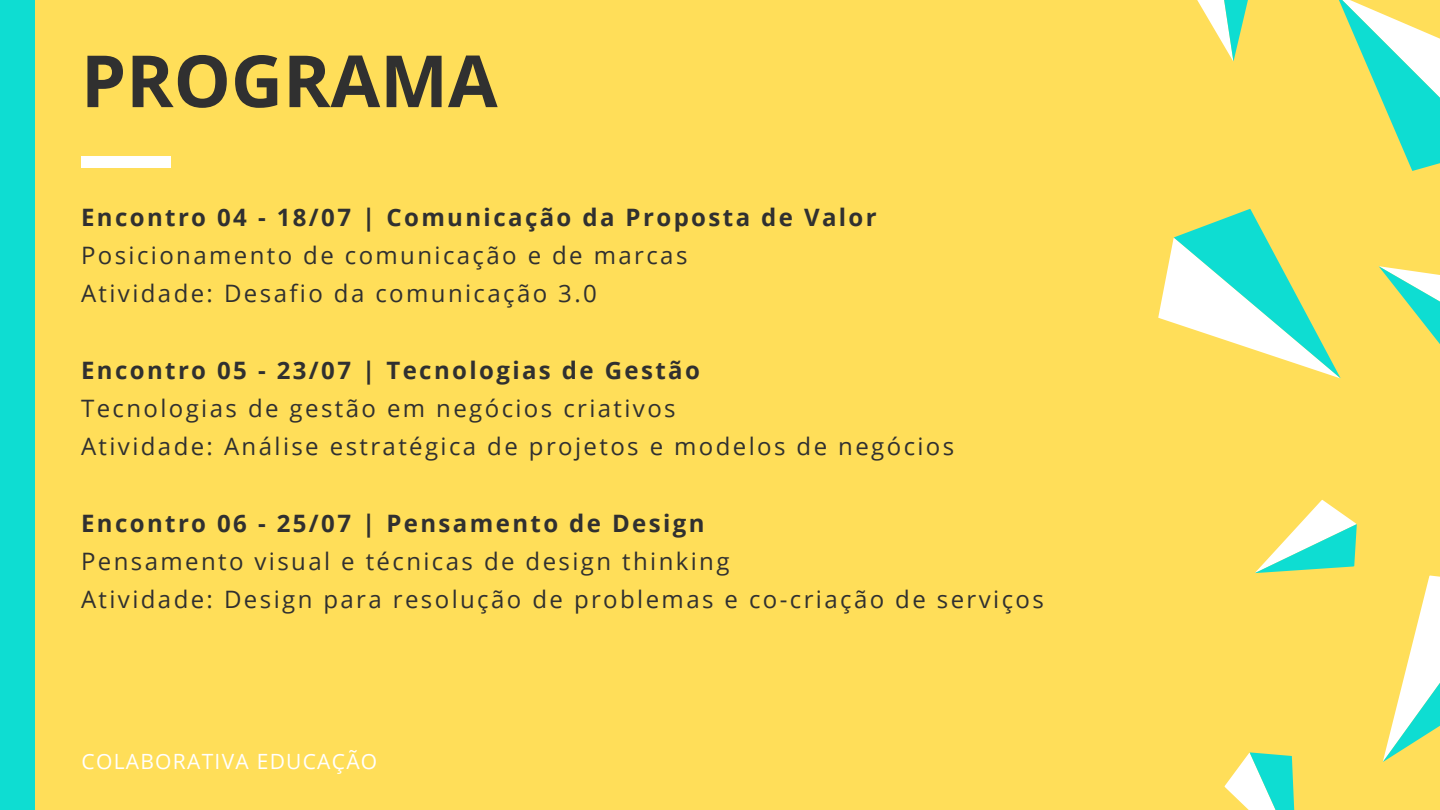
<style>
.page{position:relative;width:1440px;height:810px;background:#ffde59}
.page>*{position:absolute;margin:0;border:0;box-sizing:border-box;transform-origin:0 0}
.t1{font:700 72px "Open Sans";color:#303030}
.t2{font:24px/38.2px "Open Sans";letter-spacing:.1em;color:#303030}
.t3{font:700 24px "Open Sans";letter-spacing:.1em;color:#303030}
.t4{font:21px "Open Sans";letter-spacing:.06em;color:#fff}
</style>
<div class="page">
<div style="left:0;top:0;width:35px;height:810px;background:#0eddd2"></div>
<svg style="left:1224px;top:499px;width:216px;height:311px"></svg>
<svg style="left:1158px;top:0;width:282px;height:379px"></svg>
<div style="left:81px;top:156px;width:90px;height:12px;background:#fff"></div>
<h1 class="t1" style="left:81px;top:30px;width:418px">PROGRAMA</h1>
<p class="t3" style="left:81px;top:200px;width:797px">Encontro 04 - 18/07 | Comunicação da Proposta de Valor</p>
<p class="t2" style="left:81px;top:235px;width:608px">Posicionamento de comunicação e de marcas<br>Atividade: Desafio da comunicação 3.0</p>
<p class="t3" style="left:81px;top:353px;width:621px">Encontro 05 - 23/07 | Tecnologias de Gestão</p>
<p class="t2" style="left:81px;top:388px;width:875px">Tecnologias de gestão em negócios criativos<br>Atividade: Análise estratégica de projetos e modelos de negócios</p>
<p class="t3" style="left:81px;top:506px;width:625px">Encontro 06 - 25/07 | Pensamento de Design</p>
<p class="t2" style="left:81px;top:541px;width:964px">Pensamento visual e técnicas de design thinking<br>Atividade: Design para resolução de problemas e co-criação de serviços</p>
<p class="t4" style="left:82px;top:747px;width:297px">COLABORATIVA EDUCAÇÃO</p>
</div>
